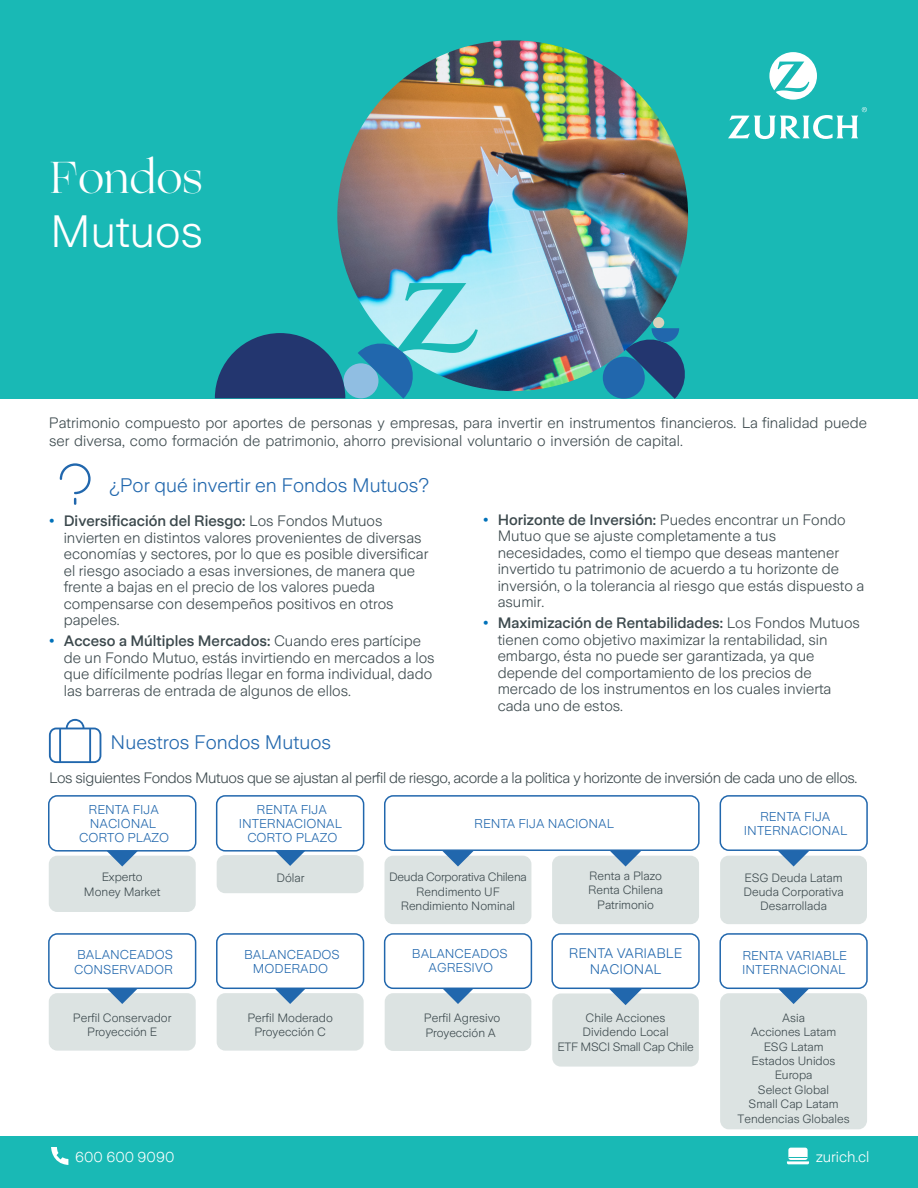
<style>
.page{position:relative;width:918px;height:1188px;background:#fff}
.page>*{position:absolute;margin:0;border:0;box-sizing:border-box;transform-origin:0 0}
.t1{font:45px "Ogg";color:#fff}
.t2{font:300 45px "Zurich Sans";color:#fff}
.t3{font:300 19.5px "Zurich Sans";color:#2167ad}
.t4{font:300 15px/16.5px "Zurich Sans";color:#3c494d}
.t5{font:300 15px "Zurich Sans";letter-spacing:-.025em;color:#3c494d}
.t6{font:300 15px "Zurich Sans";color:#fff}
.t7{font:300 14.25px "Zurich Sans";color:#fff}
.t8{font:300 13.8px/16.5px "Zurich Sans";color:#2167ad;text-align:center}
.t9{font:300 12.75px/14.2px "Zurich Sans";color:#2167ad;text-align:center}
.t10{font:300 12px/14.4px "Zurich Sans";color:#3c494d;text-align:center}
.s1{font-weight:500;color:#0071b9}
.s2{font-weight:500}
</style>
<div class="page">
<div style="left:0;top:0;width:918px;height:399px;background:#19b9b5"></div>
<img style="left:337px;top:40px;width:351px;height:351px;border-radius:175px">
<div style="left:343px;top:363px;width:35px;height:35px;background:#90bee2;border-radius:50%"></div>
<div style="left:603px;top:357px;width:42px;height:42px;background:#2167ad;border-radius:50%"></div>
<div style="left:653px;top:317px;width:11px;height:11px;background:#d9d1bc;border-radius:50%"></div>
<svg style="left:215px;top:333px;width:130px;height:65px"></svg>
<svg style="left:626px;top:328px;width:59px;height:71px"></svg>
<svg style="left:358px;top:283px;width:120px;height:116px"></svg>
<svg style="left:769px;top:52px;width:48px;height:48px"></svg>
<svg style="left:728px;top:107px;width:139px;height:32px"></svg>
<div style="left:720px;top:856px;width:147px;height:68px;background:#dce3e2;border-radius:9px"></div>
<div style="left:49px;top:856px;width:147px;height:56px;background:#dce3e2;border-radius:9px"></div>
<svg style="left:107px;top:852px;width:31px;height:15px"></svg>
<div style="left:48px;top:795px;width:148px;height:57px;border:2px solid #2167ad;border-radius:9px"></div>
<div style="left:217px;top:855px;width:147px;height:38px;background:#dce3e2;border-radius:9px"></div>
<svg style="left:276px;top:852px;width:28px;height:14px"></svg>
<div style="left:720px;top:993px;width:147px;height:136px;background:#dce3e2;border-radius:9px"></div>
<svg style="left:778px;top:989px;width:31px;height:15px"></svg>
<svg style="left:778px;top:851px;width:31px;height:16px"></svg>
<div style="left:385px;top:856px;width:146px;height:68px;background:#dce3e2;border-radius:9px"></div>
<svg style="left:442px;top:851px;width:32px;height:16px"></svg>
<div style="left:552px;top:856px;width:147px;height:68px;background:#dce3e2;border-radius:9px"></div>
<svg style="left:610px;top:851px;width:31px;height:16px"></svg>
<div style="left:49px;top:993px;width:147px;height:58px;background:#dce3e2;border-radius:9px"></div>
<svg style="left:107px;top:989px;width:31px;height:15px"></svg>
<div style="left:217px;top:993px;width:147px;height:58px;background:#dce3e2;border-radius:9px"></div>
<svg style="left:275px;top:989px;width:31px;height:15px"></svg>
<div style="left:385px;top:993px;width:146px;height:58px;background:#dce3e2;border-radius:9px"></div>
<svg style="left:443px;top:989px;width:30px;height:15px"></svg>
<div style="left:552px;top:993px;width:147px;height:74px;background:#dce3e2;border-radius:9px"></div>
<svg style="left:609px;top:989px;width:34px;height:16px"></svg>
<div style="left:216px;top:795px;width:148px;height:57px;border:2px solid #2167ad;border-radius:9px"></div>
<div style="left:384px;top:795px;width:316px;height:56px;border:2px solid #2167ad;border-radius:9px"></div>
<div style="left:720px;top:795px;width:148px;height:56px;border:2px solid #2167ad;border-radius:9px"></div>
<div style="left:48px;top:933px;width:148px;height:56px;border:2px solid #2167ad;border-radius:9px"></div>
<div style="left:216px;top:933px;width:148px;height:56px;border:2px solid #2167ad;border-radius:9px"></div>
<div style="left:384px;top:933px;width:148px;height:56px;border:2px solid #2167ad;border-radius:9px"></div>
<div style="left:551px;top:933px;width:149px;height:56px;border:2px solid #2167ad;border-radius:9px"></div>
<div style="left:719px;top:933px;width:149px;height:56px;border:2px solid #2167ad;border-radius:9px"></div>
<svg style="left:60px;top:463px;width:31px;height:42px"></svg>
<svg style="left:49px;top:719px;width:52px;height:44px"></svg>
<div style="left:0;top:1137px;width:918px;height:51px;background:#19b9b5"></div>
<svg style="left:51px;top:1147px;width:17px;height:18px"></svg>
<div style="left:788px;top:1148px;width:20px;height:12px;background:#fff;border-radius:2px"></div>
<svg style="left:787px;top:1157px;width:22px;height:7px"></svg>
<h1 class="t1" style="left:50px;top:148px;width:154px">Fondos</h1>
<h1 class="t2" style="left:50px;top:207px;width:154px">Mutuos</h1>
<p class="t4" style="left:49px;top:415px;width:820px;line-height:18px">Patrimonio compuesto por aportes de personas y empresas, para invertir en instrumentos financieros. La finalidad puede ser diversa, como formación de patrimonio, ahorro previsional voluntario o inversión de capital.</p>
<h2 class="t3" style="left:109px;top:475px;width:322px">¿Por qué invertir en Fondos Mutuos?</h2>
<p class="t4" style="left:64px;top:513px;width:366px;text-indent:-15px"><span class="s1">•</span> <span class="s2">Diversificación del Riesgo:</span> Los Fondos Mutuos invierten en distintos valores provenientes de diversas economías y sectores, por lo que es posible diversificar el riesgo asociado a esas inversiones, de manera que frente a bajas en el precio de los valores pueda compensarse con desempeños positivos en otros papeles.</p>
<p class="t4" style="left:64px;top:633px;width:372px;text-indent:-15px"><span class="s1">•</span> <span class="s2">Acceso a Múltiples Mercados:</span> Cuando eres partícipe de un Fondo Mutuo, estás invirtiendo en mercados a los que difícilmente podrías llegar en forma individual, dado las barreras de entrada de algunos de ellos.</p>
<h2 class="t3" style="left:111px;top:732px;width:222px">Nuestros Fondos Mutuos</h2>
<p class="t4" style="left:498px;top:511px;width:368px;text-indent:-15px"><span class="s1">•</span> <span class="s2">Horizonte de Inversión:</span> Puedes encontrar un Fondo Mutuo que se ajuste completamente a tus necesidades, como el tiempo que deseas mantener invertido tu patrimonio de acuerdo a tu horizonte de inversión, o la tolerancia al riesgo que estás dispuesto a asumir.</p>
<p class="t4" style="left:498px;top:615px;width:364px;text-indent:-15px"><span class="s1">•</span> <span class="s2">Maximización de Rentabilidades:</span> Los Fondos Mutuos tienen como objetivo maximizar la rentabilidad, sin embargo, ésta no puede ser garantizada, ya que depende del comportamiento de los precios de mercado de los instrumentos en los cuales invierta cada uno de estos.</p>
<p class="t5" style="left:49px;top:770px;width:810px">Los siguientes Fondos Mutuos que se ajustan al perfil de riesgo, acorde a la politica y horizonte de inversión de cada uno de ellos.</p>
<p class="t9" style="left:79px;top:803px;width:92px">RENTA FIJA<br>NACIONAL<br>CORTO PLAZO</p>
<p class="t10" style="left:84px;top:870px;width:78px">Experto<br>Money Market</p>
<p class="t9" style="left:74px;top:947px;width:100px;line-height:15.3px;text-align:left">BALANCEADOS<br>CONSERVADOR</p>
<p class="t10" style="left:73px;top:1011px;width:100px">Perfil Conservador<br>Proyección E</p>
<p class="t9" style="left:239px;top:803px;width:105px">RENTA FIJA<br>INTERNACIONAL<br>CORTO PLAZO</p>
<p class="t10" style="left:276px;top:870px;width:30px">Dólar</p>
<p class="t9" style="left:244px;top:947px;width:97px">BALANCEADOS<br>MODERADO</p>
<p class="t10" style="left:247px;top:1011px;width:87px">Perfil Moderado<br>Proyección C</p>
<p class="t9" style="left:474px;top:817px;width:141px">RENTA FIJA NACIONAL</p>
<p class="t10" style="left:389px;top:870px;width:139px">Deuda Corporativa Chilena<br>Rendimento UF<br>Rendimiento Nominal</p>
<p class="t10" style="left:588px;top:869px;width:76px">Renta a Plazo<br>Renta Chilena<br>Patrimonio</p>
<p class="t9" style="left:412px;top:946px;width:97px">BALANCEADOS<br>AGRESIVO</p>
<p class="t10" style="left:424px;top:1011px;width:78px;text-align:left">Perfil Agresivo<br>Proyección A</p>
<p class="t8" style="left:569px;top:945px;width:115px">RENTA VARIABLE<br>NACIONAL</p>
<p class="t10" style="left:557px;top:1011px;width:138px">Chile Acciones<br>Dividendo Local<br>ETF MSCI Small Cap Chile</p>
<p class="t9" style="left:744px;top:810px;width:105px">RENTA FIJA<br>INTERNACIONAL</p>
<p class="t10" style="left:744px;top:870px;width:102px">ESG Deuda Latam<br>Deuda Corporativa<br>Desarrollada</p>
<p class="t9" style="left:742px;top:949px;width:106px;text-align:left">RENTA VARIABLE<br>INTERNACIONAL</p>
<p class="t10" style="left:738px;top:1011px;width:114px">Asia<br>Acciones Latam<br>ESG Latam<br>Estados Unidos<br>Europa<br>Select Global<br>Small Cap Latam<br>Tendencias Globales</p>
<p class="t7" style="left:75px;top:1150px;width:101px">600 600 9090</p>
<p class="t6" style="left:816px;top:1149px;width:55px">zurich.cl</p>
</div>
